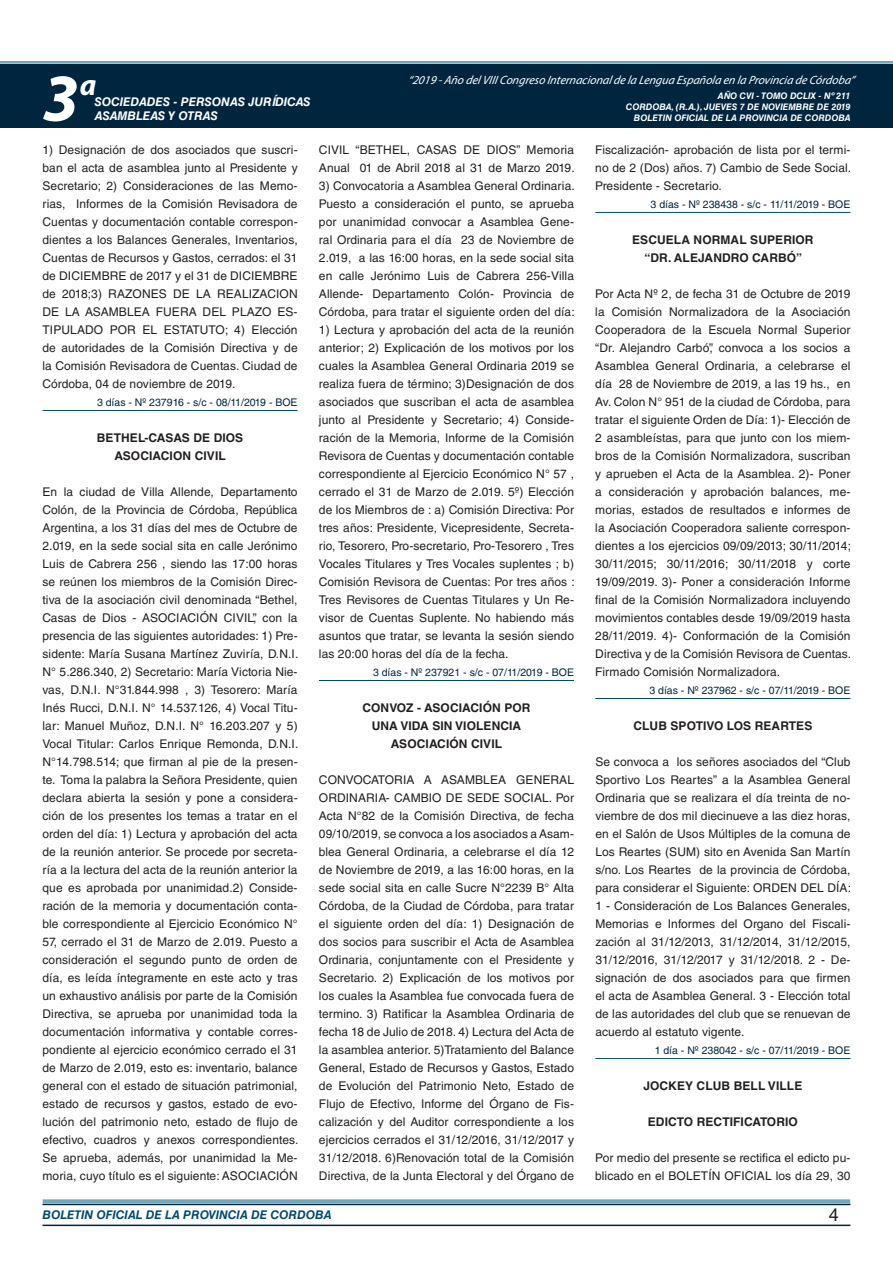
<style>
.page{position:relative;width:893px;height:1263px;background:#fff}
.page>*{position:absolute;margin:0;border:0;box-sizing:border-box;transform-origin:0 0}
.t1{font:italic 700 67.5px "Myriad Pro";color:#fff}
.t2{font:italic 700 30px "Myriad Pro";color:#fff}
.t3{font:18px "Helvetica LT Std";color:#231f20}
.t4{font:12px/18px "Helvetica LT Std";letter-spacing:.01em;color:#231f20;text-align:justify}
.t5{font:700 12px/18px "Helvetica LT Std";letter-spacing:.01em;color:#231f20;text-align:center}
.t6{font:italic 12px "Myriad Pro";color:#fff}
.t7{font:italic 700 12px "Helvetica LT Std";color:#fff}
.t8{font:italic 700 12px "Helvetica LT Std";color:#004b6c}
.t9{font:10.5px "Helvetica LT Std";color:#00263f}
.t10{font:italic 700 9px/10.8px "Helvetica LT Std";color:#fff;text-align:right}
</style>
<div class="page">
<div style="left:0;top:61px;width:893px;height:6px;background:#fff;opacity:.75"></div>
<div style="left:0;top:64px;width:893px;height:64px;background:#00263f"></div>
<hr style="left:43px;top:1224px;width:807px;height:2px;background:#00263f">
<div style="left:42px;top:1198px;width:809px;height:8px;background:#fff;opacity:.75"></div>
<hr style="left:43px;top:410px;width:255px;height:1px;background:#004b6c">
<hr style="left:319px;top:680px;width:255px;height:1px;background:#004b6c">
<hr style="left:595px;top:212px;width:255px;height:1px;background:#004b6c">
<hr style="left:595px;top:698px;width:255px;height:1px;background:#004b6c">
<hr style="left:595px;top:1058px;width:255px;height:1px;background:#004b6c">
<h2 class="t2" style="left:80px;top:66px;width:18px">a</h2>
<p class="t6" style="left:408px;top:72px;width:448px">“2019 -Año delVIIICongreso Internacionalde la Lengua Esp añola en la Provincia de Córdoba”</p>
<h1 class="t1" style="left:43px;top:54px;width:38px">3</h1>
<p class="t10" style="left:626px;top:91px;width:226px">AÑO CVI - TOMO DCLIX - Nº 211<br>CORDOBA, (R.A.), JUEVES 7 DE NOVIEMBRE DE 2019<br>BOLETIN OFICIAL DE LA PROVINCIA DE CORDOBA</p>
<p class="t7" style="left:95px;top:94px;width:217px">SOCIEDADES - PERSONAS JURÍDICAS</p>
<p class="t7" style="left:95px;top:109px;width:125px">ASAMBLEAS Y OTRAS</p>
<p class="t4" style="left:43px;top:141px;width:257px">1) Designación de dos asociados que suscri&shy;ban el acta de asamblea junto al Presidente y Secretario; 2) Consideraciones de las Memo&shy;rias, Informes de la Comisión Revisadora de Cuentas y documentación contable correspon&shy;dientes a los Balances Generales, Inventarios, Cuentas de Recursos y Gastos, cerrados: el 31 de DICIEMBRE de 2017 y el 31 de DICIEMBRE de 2018;3) RAZONES DE LA REALIZACION DE LA ASAMBLEA FUERA DEL PLAZO ES-TIPULADO POR EL ESTATUTO; 4) Elección de autoridades de la Comisión Directiva y de la Comisión Revisadora de Cuentas. Ciudad de Córdoba, 04 de noviembre de 2019.</p>
<p class="t9" style="left:97px;top:396px;width:202px">3 días - Nº 237916 - s/c - 08/11/2019 - BOE</p>
<p class="t5" style="left:97px;top:428px;width:148px">BETHEL-CASAS DE DIOS<br>ASOCIACION CIVIL</p>
<p class="t4" style="left:43px;top:483px;width:257px">En la ciudad de Villa Allende, Departamento Colón, de la Provincia de Córdoba, República Argentina, a los 31 días del mes de Octubre de 2.019, en la sede social sita en calle Jerónimo Luis de Cabrera 256 , siendo las 17:00 horas se reúnen los miembros de la Comisión Direc&shy;tiva de la asociación civil denominada “Bethel, Casas de Dios - ASOCIACIÓN CIVIL”, con la presencia de las siguientes autoridades: 1) Pre&shy;sidente: María Susana Martínez Zuviría, D.N.I.<br>N° 5.286.340, 2) Secretario: María Victoria Nie&shy;vas, D.N.I. N°31.844.998 , 3) Tesorero: María Inés Rucci, D.N.I. N° 14.537.126, 4) Vocal Titu&shy;lar: Manuel Muñoz, D.N.I. N° 16.203.207 y 5)<br>Vocal Titular: Carlos Enrique Remonda, D.N.I.<br>N°14.798.514; que firman al pie de la presen&shy;te. Toma la palabra la Señora Presidente, quien declara abierta la sesión y pone a considera&shy;ción de los presentes los temas a tratar en el orden del día: 1) Lectura y aprobación del acta de la reunión anterior. Se procede por secreta&shy;ría a la lectura del acta de la reunión anterior la que es aprobada por unanimidad.2) Conside&shy;ración de la memoria y documentación conta&shy;ble correspondiente al Ejercicio Económico N° 57, cerrado el 31 de Marzo de 2.019. Puesto a consideración el segundo punto de orden de día, es leída íntegramente en este acto y tras un exhaustivo análisis por parte de la Comisión Directiva, se aprueba por unanimidad toda la documentación informativa y contable corres&shy;pondiente al ejercicio económico cerrado el 31 de Marzo de 2.019, esto es: inventario, balance general con el estado de situación patrimonial, estado de recursos y gastos, estado de evo&shy;lución del patrimonio neto, estado de flujo de efectivo, cuadros y anexos correspondientes.<br>Se aprueba, además, por unanimidad la Me&shy;moria, cuyo título es el siguiente: ASOCIACIÓN</p>
<p class="t4" style="left:319px;top:141px;width:257px">CIVIL “BETHEL, CASAS DE DIOS” Memoria<br>Anual 01 de Abril 2018 al 31 de Marzo 2019.</p>
<p class="t4" style="left:319px;top:177px;width:257px">3) Convocatoria a Asamblea General Ordinaria.<br>Puesto a consideración el punto, se aprueba por unanimidad convocar a Asamblea Gene&shy;ral Ordinaria para el día 23 de Noviembre de 2.019, a las 16:00 horas, en la sede social sita en calle Jerónimo Luis de Cabrera 256-Villa Allende- Departamento Colón- Provincia de Córdoba, para tratar el siguiente orden del día:</p>
<p class="t4" style="left:319px;top:321px;width:257px">1) Lectura y aprobación del acta de la reunión anterior; 2) Explicación de los motivos por los cuales la Asamblea General Ordinaria 2019 se realiza fuera de término; 3)Designación de dos asociados que suscriban el acta de asamblea junto al Presidente y Secretario; 4) Conside&shy;ración de la Memoria, Informe de la Comisión Revisora de Cuentas y documentación contable correspondiente al Ejercicio Económico N° 57 , cerrado el 31 de Marzo de 2.019. 5º) Elección de los Miembros de : a) Comisión Directiva: Por tres años: Presidente, Vicepresidente, Secreta&shy;rio, Tesorero, Pro-secretario, Pro-Tesorero , Tres Vocales Titulares y Tres Vocales suplentes ; b)<br>Comisión Revisora de Cuentas: Por tres años :<br>Tres Revisores de Cuentas Titulares y Un Re&shy;visor de Cuentas Suplente. No habiendo más asuntos que tratar, se levanta la sesión siendo las 20:00 horas del día de la fecha.</p>
<p class="t9" style="left:373px;top:666px;width:203px">3 días - Nº 237921 - s/c - 07/11/2019 - BOE</p>
<p class="t5" style="left:362px;top:698px;width:170px">CONVOZ - ASOCIACIÓN POR<br>UNA VIDA SIN VIOLENCIA<br>ASOCIACIÓN CIVIL</p>
<p class="t4" style="left:319px;top:771px;width:257px">CONVOCATORIA A ASAMBLEA GENERAL ORDINARIA- CAMBIO DE SEDE SOCIAL. Por Acta N°82 de la Comisión Directiva, de fecha 09/10/2019, se convoca a los asociados a Asam&shy;blea General Ordinaria, a celebrarse el día 12 de Noviembre de 2019, a las 16:00 horas, en la sede social sita en calle Sucre N°2239 B° Alta Córdoba, de la Ciudad de Córdoba, para tratar el siguiente orden del día: 1) Designación de dos socios para suscribir el Acta de Asamblea Ordinaria, conjuntamente con el Presidente y Secretario. 2) Explicación de los motivos por los cuales la Asamblea fue convocada fuera de termino. 3) Ratificar la Asamblea Ordinaria de fecha 18 de Julio de 2018. 4) Lectura del Acta de la asamblea anterior. 5)Tratamiento del Balance General, Estado de Recursos y Gastos, Estado de Evolución del Patrimonio Neto, Estado de Flujo de Efectivo, Informe del Órgano de Fis&shy;calización y del Auditor correspondiente a los ejercicios cerrados el 31/12/2016, 31/12/2017 y 31/12/2018. 6)Renovación total de la Comisión Directiva, de la Junta Electoral y del Órgano de</p>
<p class="t4" style="left:595px;top:141px;width:257px">Fiscalización- aprobación de lista por el termi&shy;no de 2 (Dos) años. 7) Cambio de Sede Social.<br>Presidente - Secretario.</p>
<p class="t9" style="left:651px;top:198px;width:201px">3 días - Nº 238438 - s/c - 11/11/2019 - BOE</p>
<p class="t5" style="left:644px;top:230px;width:171px;text-align:left;text-indent:-12px">ESCUELA NORMAL SUPERIOR “DR. ALEJANDRO</p>
<p class="t5" style="left:752px;top:248px;width:18px">CARBÓ</p>
<p class="t5" style="left:796px;top:248px;width:7px">”</p>
<p class="t4" style="left:595px;top:285px;width:257px">Por Acta Nº 2, de fecha 31 de Octubre de 2019 la Comisión Normalizadora de la Asociación Cooperadora de la Escuela Normal Superior “Dr. Alejandro Carbó”, convoca a los socios a Asamblea General Ordinaria, a celebrarse el día 28 de Noviembre de 2019, a las 19 hs., en Av. Colon N° 951 de la ciudad de Córdoba, para tratar el siguiente Orden de Día: 1)- Elección de 2 asambleístas, para que junto con los miem&shy;bros de la Comisión Normalizadora, suscriban y aprueben el Acta de la Asamblea. 2)- Poner a consideración y aprobación balances, me&shy;morias, estados de resultados e informes de la Asociación Cooperadora saliente correspon&shy;dientes a los ejercicios 09/09/2013; 30/11/2014; 30/11/2015; 30/11/2016; 30/11/2018 y corte 19/09/2019. 3)- Poner a consideración Informe final de la Comisión Normalizadora incluyendo movimientos contables desde 19/09/2019 hasta 28/11/2019. 4)- Conformación de la Comisión Directiva y de la Comisión Revisora de Cuentas.<br>Firmado Comisión Normalizadora.</p>
<p class="t9" style="left:649px;top:684px;width:203px">3 días - Nº 237962 - s/c - 07/11/2019 - BOE</p>
<p class="t5" style="left:633px;top:716px;width:180px">CLUB SPOTIVO LOS REARTES</p>
<p class="t4" style="left:595px;top:753px;width:257px">Se convoca a los señores asociados del “Club Sportivo Los Reartes” a la Asamblea General Ordinaria que se realizara el día treinta de no&shy;viembre de dos mil diecinueve a las diez horas, en el Salón de Usos Múltiples de la comuna de Los Reartes (SUM) sito en Avenida San Martín s/no. Los Reartes de la provincia de Córdoba, para considerar el Siguiente: ORDEN DEL DÍA:<br>1 - Consideración de Los Balances Generales, Memorias e Informes del Organo del Fiscali&shy;zación al 31/12/2013, 31/12/2014, 31/12/2015, 31/12/2016, 31/12/2017 y 31/12/2018. 2 - De&shy;signación de dos asociados para que firmen el acta de Asamblea General. 3 - Elección total de las autoridades del club que se renuevan de acuerdo al estatuto vigente.</p>
<p class="t9" style="left:655px;top:1044px;width:197px">1 día - Nº 238042 - s/c - 07/11/2019 - BOE</p>
<p class="t5" style="left:643px;top:1076px;width:160px">JOCKEY CLUB BELL VILLE</p>
<p class="t5" style="left:648px;top:1112px;width:152px">EDICTO RECTIFICATORIO</p>
<p class="t4" style="left:595px;top:1149px;width:257px">Por medio del presente se rectifica el edicto pu&shy;blicado en el BOLETÍN OFICIAL los día 29, 30</p>
<p class="t8" style="left:43px;top:1208px;width:290px">BOLETIN OFICIAL DE LA PROVINCIA DE CORDOBA</p>
<h3 class="t3" style="left:829px;top:1204px;width:12px">4</h3>
</div>
